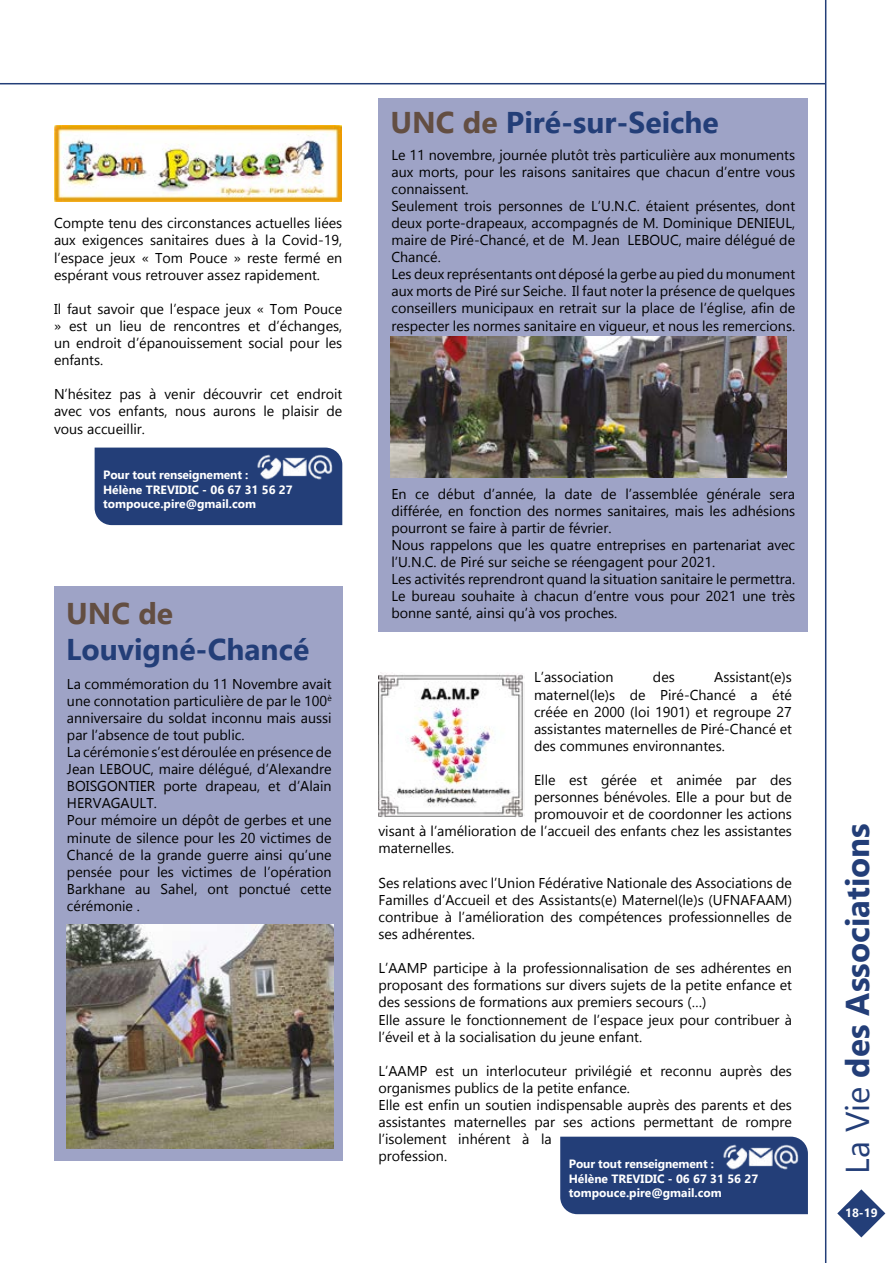
<style>
.page{position:relative;width:893px;height:1263px;background:#fff}
.page>*{position:absolute;margin:0;border:0;box-sizing:border-box;transform-origin:0 0}
.t1{font:700 33px "Gadugi";color:#233e78}
.t2{font:700 30px "Gadugi";color:#233e78}
.t3{font:700 30px "Gadugi";color:#634e42}
.t4{font:14.25px/17.1px "Gadugi";color:#000;text-align:justify}
.t5{font:700 12px/14.4px "Gadugi";color:#fff}
.s1{color:#634e42}
.s2{font-weight:400}
</style>
<div class="page">
<hr style="left:0;top:83px;width:872px;height:1px;background:#233e78">
<svg style="left:825px;top:0;width:61px;height:1263px"></svg>
<svg style="left:837px;top:1189px;width:48px;height:48px"></svg>
<div style="left:95px;top:448px;width:247px;height:77px;background:#233e78"></div>
<img style="left:256px;top:454px;width:77px;height:27px">
<img style="left:54px;top:125px;width:288px;height:77px">
<div style="left:560px;top:1137px;width:248px;height:77px;background:#233e78"></div>
<img style="left:721px;top:1143px;width:78px;height:27px">
<img style="left:378px;top:672px;width:146px;height:146px">
<div style="left:54px;top:587px;width:288px;height:574px;background:#9ea3c6"></div>
<img style="left:66px;top:925px;width:268px;height:223px">
<div style="left:378px;top:98px;width:430px;height:533px;background:#9ea3c6"></div>
<img style="left:391px;top:336px;width:395px;height:141px">
<p class="t4" style="left:54px;top:215px;width:290px">Compte tenu des circonstances actuelles liées aux exigences sanitaires dues à la Covid-19, l’espace jeux « Tom Pouce » reste fermé en espérant vous retrouver assez rapidement.</p>
<p class="t4" style="left:54px;top:300px;width:290px">Il faut savoir que l’espace jeux « Tom Pouce » est un lieu de rencontres et d’échanges, un endroit d’épanouissement social pour les enfants.</p>
<p class="t4" style="left:54px;top:386px;width:290px">N’hésitez pas à venir découvrir cet endroit avec vos enfants, nous aurons le plaisir de vous accueillir.</p>
<p class="t5" style="left:103px;top:468px;width:191px">Pour tout renseignement :<br>Hélène TREVIDIC - 06 67 31 56 27 tompouce.pire@gmail.com</p>
<h2 class="t3" style="left:66px;top:595px;width:109px">UNC de</h2>
<h2 class="t2" style="left:66px;top:631px;width:245px">Louvigné-Chancé</h2>
<p class="t4" style="left:67px;top:675px;width:266px;text-align:left">La commémoration du 11 Novembre avait une connotation particulière de par le 100<sup>è </sup>anniversaire du soldat inconnu mais aussi par l’absence de tout public.<br>La cérémonie s’est déroulée en présence de Jean LEBOUC, maire délégué, d’Alexandre BOISGONTIER porte drapeau, et d’Alain HERVAGAULT.<br>Pour mémoire un dépôt de gerbes et une minute de silence pour les 20 victimes de Chancé de la grande guerre ainsi qu’une pensée pour les victimes de l’opération Barkhane au Sahel, ont ponctué cette cérémonie .</p>
<h2 class="t2" style="left:390px;top:104px;width:330px"><span class="s1">UNC de</span> Piré-sur-Seiche</h2>
<p class="t4" style="left:391px;top:146px;width:405px;text-align:left">Le 11 novembre, journée plutôt très particulière aux monuments aux morts, pour les raisons sanitaires que chacun d’entre vous connaissent.<br>Seulement trois personnes de L’U.N.C. étaient présentes, dont deux porte-drapeaux, accompagnés de M. Dominique DENIEUL, maire de Piré-Chancé, et de M. Jean LEBOUC, maire délégué de Chancé.<br>Les deux représentants ont déposé la gerbe au pied du monument aux morts de Piré sur Seiche. Il faut noter la présence de quelques conseillers municipaux en retrait sur la place de l’église, afin de respecter les normes sanitaire en vigueur, et nous les remercions.</p>
<p class="t4" style="left:391px;top:485px;width:405px;text-align:left">En ce début d’année, la date de l’assemblée générale sera différée, en fonction des normes sanitaires, mais les adhésions pourront se faire à partir de février.<br>Nous rappelons que les quatre entreprises en partenariat avec l’U.N.C. de Piré sur seiche se réengagent pour 2021.<br>Les activités reprendront quand la situation sanitaire le permettra.<br>Le bureau souhaite à chacun d’entre vous pour 2021 une très bonne santé, ainsi qu’à vos proches.</p>
<p class="t4" style="left:534px;top:669px;width:81px">L’association</p>
<p class="t4" style="left:653px;top:669px;width:23px">des</p>
<p class="t4" style="left:534px;top:669px;width:259px;text-indent:180px">Assistant(e)s maternel(le)s de Piré-Chancé a été créée en 2000 (loi 1901) et regroupe 27 assistantes maternelles de Piré-Chancé et des communes environnantes.</p>
<p class="t4" style="left:534px;top:771px;width:259px">Elle est gérée et animée par des</p>
<p class="t4" style="left:534px;top:788px;width:259px">personnes bénévoles. Elle a pour but de</p>
<p class="t4" style="left:534px;top:805px;width:259px">promouvoir et de coordonner les actions</p>
<p class="t4" style="left:378px;top:823px;width:415px">visant à l’amélioration de l’accueil des enfants chez les assistantes</p>
<p class="t4" style="left:378px;top:840px;width:77px">maternelles.</p>
<p class="t4" style="left:378px;top:874px;width:415px">Ses relations avec l’Union Fédérative Nationale des Associations de Familles d’Accueil et des Assistants(e) Maternel(le)s (UFNAFAAM) contribue à l’amélioration des compétences professionnelles de ses adhérentes.</p>
<p class="t4" style="left:378px;top:959px;width:415px;text-align:left">L’AAMP participe à la professionnalisation de ses adhérentes en proposant des formations sur divers sujets de la petite enfance et des sessions de formations aux premiers secours (…)<br>Elle assure le fonctionnement de l’espace jeux pour contribuer à l’éveil et à la socialisation du jeune enfant.</p>
<p class="t4" style="left:378px;top:1062px;width:415px;text-align:left">L’AAMP est un interlocuteur privilégié et reconnu auprès des organismes publics de la petite enfance.<br>Elle est enfin un soutien indispensable auprès des parents et des assistantes maternelles par ses actions permettant de rompre l’isolement inhérent à la<br>profession.</p>
<p class="t5" style="left:569px;top:1157px;width:191px">Pour tout renseignement :<br>Hélène TREVIDIC - 06 67 31 56 27 tompouce.pire@gmail.com</p>
<h1 class="t1" style="left:838px;top:1174px;width:352px;rotate:-90deg"><span class="s2">La Vie</span> des Associations</h1>
<p class="t5" style="left:845px;top:1205px;width:34px">18-19</p>
</div>
